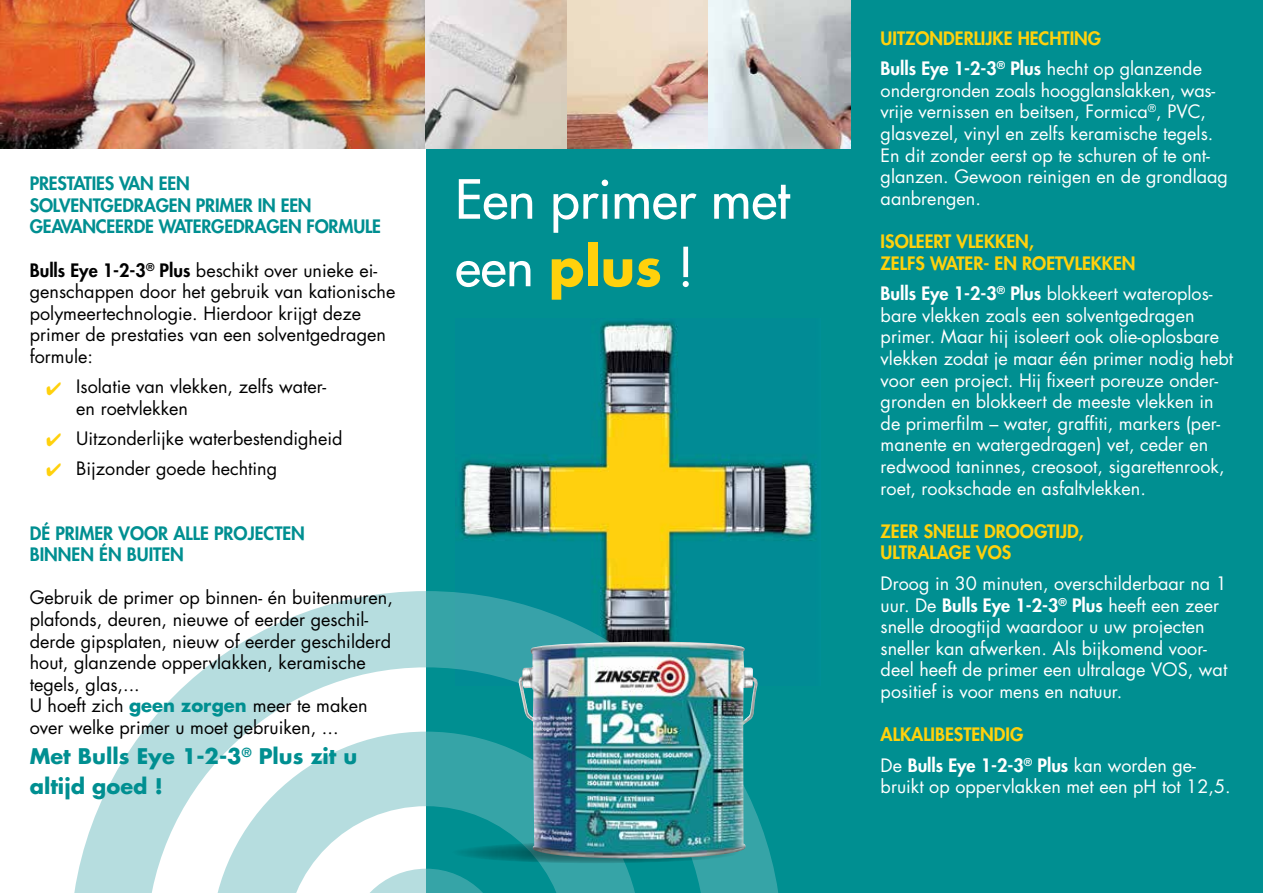
<style>
.page{position:relative;width:1263px;height:893px;background:#fff}
.page>*{position:absolute;margin:0;border:0;box-sizing:border-box;transform-origin:0 0}
.t1{font:500 52.5px/67.5px "Futura Std";color:#fff}
.t2{font:700 21px/30px "Futura Std";color:#008f91}
.t3{font:18px/21.6px "Futura Std";color:#fff}
.t4{font:18px/21.6px "Futura Std";color:#000}
.t5{font:800 18px/21.6px "Futura Std";color:#ffd10c}
.t6{font:800 18px/21.6px "Futura Std";letter-spacing:-.01em;color:#008f91}
.t7{font:800 18px/30.6px "Futura Std";color:#fff}
.s1{font-weight:800}
.s2{color:#ffd10c}
.s3{font-weight:700;color:#008f91}
.s4{font-weight:700;color:#ffd10c}
.s5{color:#fff}
.s6{font-weight:400;color:#fff}
.s7{font-weight:400}
</style>
<div class="page">
<div style="left:425px;top:0;width:838px;height:893px;background:#008f91"></div>
<img style="left:455px;top:319px;width:362px;height:272px">
<img style="left:0;top:0;width:850px;height:149px">
<svg style="left:74px;top:591px;width:704px;height:302px"></svg>
<svg style="left:452px;top:842px;width:287px;height:21px"></svg>
<img style="left:517px;top:642px;width:242px;height:216px">
<p class="t6" style="left:30px;top:173px;width:353px">PRESTATIES VAN EEN<br>SOLVENTGEDRAGEN PRIMER IN EEN<br>GEAVANCEERDE WATERGEDRAGEN FORMULE</p>
<p class="t4" style="left:30px;top:259px;width:367px"><span class="s1">Bulls Eye 1-2-3</span><sup>®</sup> <span class="s1">Plus</span> beschikt over unieke ei&shy;genschappen door het gebruik van kationische polymeertechnologie. Hierdoor krijgt deze primer de prestaties van een solventgedragen formule:</p>
<p class="t4" style="left:76px;top:376px;width:251px;text-indent:-30px"><span class="s2">✔</span> Isolatie van vlekken, zelfs water&shy;en roetvlekken</p>
<p class="t4" style="left:46px;top:427px;width:298px"><span class="s2">✔</span> Uitzonderlijke waterbestendigheid</p>
<p class="t4" style="left:46px;top:457px;width:232px"><span class="s2">✔</span> Bijzonder goede hechting</p>
<p class="t6" style="left:30px;top:522px;width:277px">DÉ PRIMER VOOR ALLE PROJECTEN<br>BINNEN ÉN BUITEN</p>
<p class="t4" style="left:30px;top:587px;width:365px">Gebruik de primer op binnen- én buitenmuren, plafonds, deuren, nieuwe of eerder geschil&shy;derde gipsplaten, nieuw of eerder geschilderd hout, glanzende oppervlakken, keramische tegels, glas,...<br>U hoeft zich <span class="s3">geen zorgen</span> meer te maken over welke primer u moet gebruiken, ...</p>
<p class="t2" style="left:30px;top:741px;width:329px">Met Bulls Eye 1-2-3<sup>®</sup> Plus zit u altijd goed !</p>
<h1 class="t1" style="left:455px;top:166px;width:336px">Een primer met een <span class="s4">plus</span> !</h1>
<p class="t5" style="left:881px;top:23px;width:323px;line-height:30.6px">UITZONDERLIJKE HECHTING<br><span class="s5">Bulls Eye 1-2-3</span><sup>®</sup> <span class="s5">Plus</span> <span class="s6">hecht op glanzende</span></p>
<p class="t3" style="left:881px;top:80px;width:349px">ondergronden zoals hoogglanslakken, was&shy;vrije vernissen en beitsen, Formica<sup>®</sup>, PVC, glasvezel, vinyl en zelfs keramische tegels.<br>En dit zonder eerst op te schuren of te ont&shy;glanzen. Gewoon reinigen en de grondlaag aanbrengen.</p>
<p class="t5" style="left:881px;top:231px;width:256px">ISOLEERT VLEKKEN,<br>ZELFS WATER- EN ROETVLEKKEN</p>
<p class="t3" style="left:881px;top:283px;width:354px"><span class="s1">Bulls Eye 1-2-3</span><sup>®</sup> <span class="s1">Plus</span> blokkeert wateroplos&shy;bare vlekken zoals een solventgedragen primer. Maar hij isoleert ook olie-oplosbare vlekken zodat je maar één primer nodig hebt voor een project. Hij fixeert poreuze onder&shy;gronden en blokkeert de meeste vlekken in de primerfilm – water, graffiti, markers (per&shy;manente en watergedragen) vet, ceder en redwood taninnes, creosoot, sigarettenrook, roet, rookschade en asfaltvlekken.</p>
<p class="t5" style="left:881px;top:520px;width:205px">ZEER SNELLE DROOGTIJD,<br>ULTRALAGE VOS</p>
<p class="t3" style="left:881px;top:573px;width:348px">Droog in 30 minuten, overschilderbaar na 1 uur. De <span class="s1">Bulls Eye 1-2-3</span><sup>®</sup> <span class="s1">Plus</span> heeft een zeer snelle droogtijd waardoor u uw projecten sneller kan afwerken. Als bijkomend voor&shy;deel heeft de primer een ultralage VOS, wat positief is voor mens en natuur.</p>
<p class="t7" style="left:881px;top:719px;width:317px"><span class="s2">ALKALIBESTENDIG<br></span><span class="s7">De</span> Bulls Eye 1-2-3<sup>®</sup> Plus <span class="s7">kan worden ge-</span></p>
<p class="t3" style="left:881px;top:776px;width:352px">bruikt op oppervlakken met een pH tot 12,5.</p>
</div>
